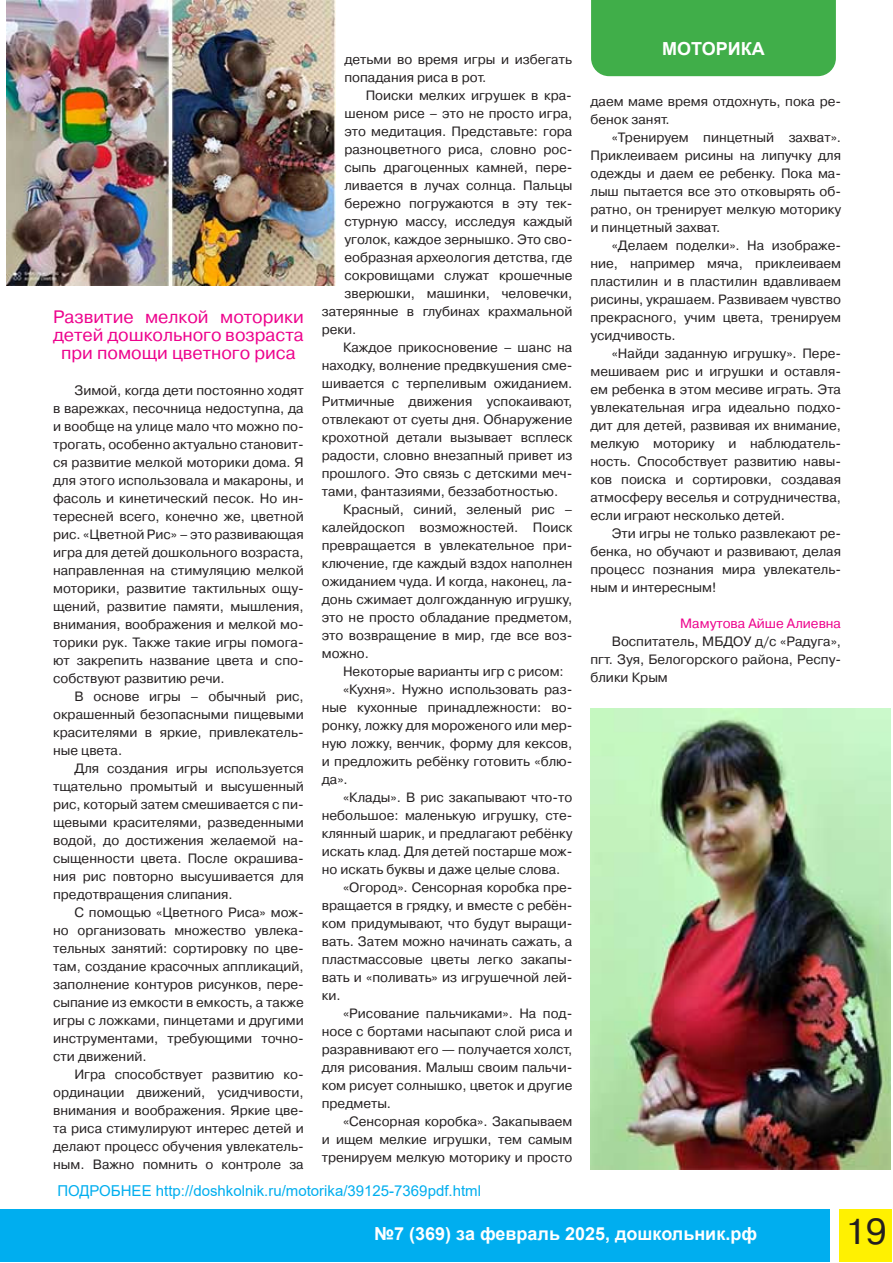
<style>
.page{position:relative;width:893px;height:1263px;background:#fff}
.page>*{position:absolute;margin:0;border:0;box-sizing:border-box;transform-origin:0 0}
.t1{font:36px "Pragmatica C";color:#231f20}
.Заголовок_12м{font:18px/18px "Pragmatica C";color:#ed028c;text-align:center}
.t2{font:700 18px "Arial";color:#fff}
.t3{font:15px "Arial";color:#00aeef}
.Основной_абзац_9ч{font:13.5px/18px "Pragmatica C";color:#231f20;text-align:justify}
.Основной_абзац_9м{font:13.5px "Pragmatica C";color:#ed028c}
</style>
<div class="page">
<div style="left:591px;top:0;width:245px;height:76px;background:#40ae49"></div>
<div style="left:1px;top:1210px;width:829px;height:52px;background:#00aeef"></div>
<div style="left:840px;top:1210px;width:52px;height:52px;background:#fff101"></div>
<img style="left:590px;top:709px;width:300px;height:460px">
<img style="left:6px;top:0;width:330px;height:286px">
<p class="Заголовок_12м" style="left:53px;top:307px;width:252px">Развитие мелкой моторики детей дошкольного возраста при помощи цветного риса</p>
<p class="Основной_абзац_9ч" style="left:53px;top:381px;width:252px;text-indent:21px">Зимой, когда дети постоянно ходят в варежках, песочница недоступна, да и вообще на улице мало что можно по&shy;трогать, особенно актуально становит&shy;ся развитие мелкой моторики дома. Я для этого использовала и макароны, и фасоль и кинетический песок. Но ин&shy;тересней всего, конечно же, цветной рис. «Цветной Рис» – это развивающая игра для детей дошкольного возраста, направленная на стимуляцию мелкой моторики, развитие тактильных ощу&shy;щений, развитие памяти, мышления, внимания, воображения и мелкой мо&shy;торики рук. Также такие игры помога&shy;ют закрепить название цвета и спо&shy;собствуют развитию речи.</p>
<p class="Основной_абзац_9ч" style="left:53px;top:687px;width:252px;text-indent:21px">В основе игры – обычный рис, окрашенный безопасными пищевыми красителями в яркие, привлекатель&shy;ные цвета.</p>
<p class="Основной_абзац_9ч" style="left:53px;top:759px;width:252px;text-indent:21px">Для создания игры используется тщательно промытый и высушенный рис, который затем смешивается с пи&shy;щевыми красителями, разведенными водой, до достижения желаемой на&shy;сыщенности цвета. После окрашива&shy;ния рис повторно высушивается для предотвращения слипания.</p>
<p class="Основной_абзац_9ч" style="left:53px;top:903px;width:252px;text-indent:21px">С помощью «Цветного Риса» мож&shy;но организовать множество увлека&shy;тельных занятий: сортировку по цве&shy;там, создание красочных аппликаций, заполнение контуров рисунков, пере&shy;сыпание из емкости в емкость, а также игры с ложками, пинцетами и другими инструментами, требующими точно&shy;сти движений.</p>
<p class="Основной_абзац_9ч" style="left:53px;top:1065px;width:252px;text-indent:21px">Игра способствует развитию ко&shy;ординации движений, усидчивости, внимания и воображения. Яркие цве&shy;та риса стимулируют интерес детей и делают процесс обучения увлекатель&shy;ным. Важно помнить о контроле за</p>
<p class="Основной_абзац_9ч" style="left:344px;top:50px;width:229px">детьми во время игры и избегать попадания риса в рот.</p>
<p class="Основной_абзац_9ч" style="left:366px;top:86px;width:208px">Поиски мелких игрушек в кра-</p>
<p class="Основной_абзац_9ч" style="left:344px;top:104px;width:229px">шеном рисе – это не просто игра,</p>
<p class="Основной_абзац_9ч" style="left:344px;top:122px;width:229px">это медитация. Представьте: гора</p>
<p class="Основной_абзац_9ч" style="left:344px;top:140px;width:229px">разноцветного риса, словно рос-</p>
<p class="Основной_абзац_9ч" style="left:344px;top:158px;width:229px">сыпь драгоценных камней, пере-</p>
<p class="Основной_абзац_9ч" style="left:344px;top:176px;width:229px">ливается в лучах солнца. Пальцы</p>
<p class="Основной_абзац_9ч" style="left:344px;top:194px;width:229px">бережно погружаются в эту тек-</p>
<p class="Основной_абзац_9ч" style="left:344px;top:212px;width:229px">стурную массу, исследуя каждый</p>
<p class="Основной_абзац_9ч" style="left:344px;top:230px;width:229px">уголок, каждое зернышко. Это сво-</p>
<p class="Основной_абзац_9ч" style="left:344px;top:248px;width:229px">еобразная археология детства, где</p>
<p class="Основной_абзац_9ч" style="left:344px;top:266px;width:229px">сокровищами служат крошечные</p>
<p class="Основной_абзац_9ч" style="left:344px;top:284px;width:229px">зверюшки, машинки, человечки,</p>
<p class="Основной_абзац_9ч" style="left:322px;top:302px;width:252px">затерянные в глубинах крахмальной</p>
<p class="Основной_абзац_9ч" style="left:322px;top:320px;width:36px">реки.</p>
<p class="Основной_абзац_9ч" style="left:322px;top:338px;width:252px;text-indent:21px">Каждое прикосновение – шанс на находку, волнение предвкушения сме&shy;шивается с терпеливым ожиданием.<br>Ритмичные движения успокаивают, отвлекают от суеты дня. Обнаружение крохотной детали вызывает всплеск радости, словно внезапный привет из прошлого. Это связь с детскими меч&shy;тами, фантазиями, беззаботностью.</p>
<p class="Основной_абзац_9ч" style="left:322px;top:500px;width:252px;text-indent:21px">Красный, синий, зеленый рис – калейдоскоп возможностей. Поиск превращается в увлекательное при&shy;ключение, где каждый вздох наполнен ожиданием чуда. И когда, наконец, ла&shy;донь сжимает долгожданную игрушку, это не просто обладание предметом, это возвращение в мир, где все воз&shy;можно.</p>
<p class="Основной_абзац_9ч" style="left:343px;top:662px;width:222px">Некоторые варианты игр с рисом:</p>
<p class="Основной_абзац_9ч" style="left:322px;top:680px;width:252px;text-indent:21px">«Кухня». Нужно использовать раз&shy;ные кухонные принадлежности: во&shy;ронку, ложку для мороженого или мер&shy;ную ложку, венчик, форму для кексов, и предложить ребёнку готовить «блю&shy;да».</p>
<p class="Основной_абзац_9ч" style="left:322px;top:788px;width:252px;text-indent:21px">«Клады». В рис закапывают что-то небольшое: маленькую игрушку, сте&shy;клянный шарик, и предлагают ребёнку искать клад. Для детей постарше мож&shy;но искать буквы и даже целые слова.</p>
<p class="Основной_абзац_9ч" style="left:322px;top:878px;width:252px;text-indent:21px">«Огород». Сенсорная коробка пре&shy;вращается в грядку, и вместе с ребён&shy;ком придумывают, что будут выращи&shy;вать. Затем можно начинать сажать, а пластмассовые цветы легко закапы&shy;вать и «поливать» из игрушечной лей&shy;ки.</p>
<p class="Основной_абзац_9ч" style="left:322px;top:1004px;width:252px;text-indent:21px">«Рисование пальчиками». На под&shy;носе с бортами насыпают слой риса и разравнивают его — получается холст, для рисования. Малыш своим пальчи&shy;ком рисует солнышко, цветок и другие предметы.</p>
<p class="Основной_абзац_9ч" style="left:322px;top:1112px;width:252px;text-indent:21px">«Сенсорная коробка». Закапываем и ищем мелкие игрушки, тем самым тренируем мелкую моторику и просто</p>
<p class="t3" style="left:57px;top:1180px;width:425px">ПОДРОБНЕЕ http://doshkolnik.ru/motorika/39125-7369pdf.html</p>
<p class="t2" style="left:662px;top:36px;width:104px">МОТОРИКА</p>
<p class="Основной_абзац_9ч" style="left:590px;top:92px;width:252px">даем маме время отдохнуть, пока ре&shy;бенок занят.</p>
<p class="Основной_абзац_9ч" style="left:590px;top:128px;width:252px;text-indent:21px">«Тренируем пинцетный захват».<br>Приклеиваем рисины на липучку для одежды и даем ее ребенку. Пока ма&shy;лыш пытается все это отковырять об&shy;ратно, он тренирует мелкую моторику и пинцетный захват.</p>
<p class="Основной_абзац_9ч" style="left:590px;top:236px;width:252px;text-indent:21px">«Делаем поделки». На изображе&shy;ние, например мяча, приклеиваем пластилин и в пластилин вдавливаем рисины, украшаем. Развиваем чувство прекрасного, учим цвета, тренируем усидчивость.</p>
<p class="Основной_абзац_9ч" style="left:590px;top:344px;width:252px;text-indent:21px">«Найди заданную игрушку». Пере&shy;мешиваем рис и игрушки и оставля&shy;ем ребенка в этом месиве играть. Эта увлекательная игра идеально подхо&shy;дит для детей, развивая их внимание, мелкую моторику и наблюдатель&shy;ность. Способствует развитию навы&shy;ков поиска и сортировки, создавая атмосферу веселья и сотрудничества, если играют несколько детей.</p>
<p class="Основной_абзац_9ч" style="left:590px;top:524px;width:252px;text-indent:21px">Эти игры не только развлекают ре&shy;бенка, но обучают и развивают, делая процесс познания мира увлекатель&shy;ным и интересным!</p>
<p class="Основной_абзац_9м" style="left:680px;top:616px;width:162px">Мамутова Айше Алиевна</p>
<p class="Основной_абзац_9ч" style="left:590px;top:632px;width:252px;text-indent:21px">Воспитатель, МБДОУ д/с «Радуга», пгт. Зуя, Белогорского района, Респу&shy;блики Крым</p>
<p class="t2" style="left:374px;top:1221px;width:384px">№7 (369) за февраль 2025, дошкольник.рф</p>
<p class="t1" style="left:845px;top:1212px;width:43px">19</p>
</div>
